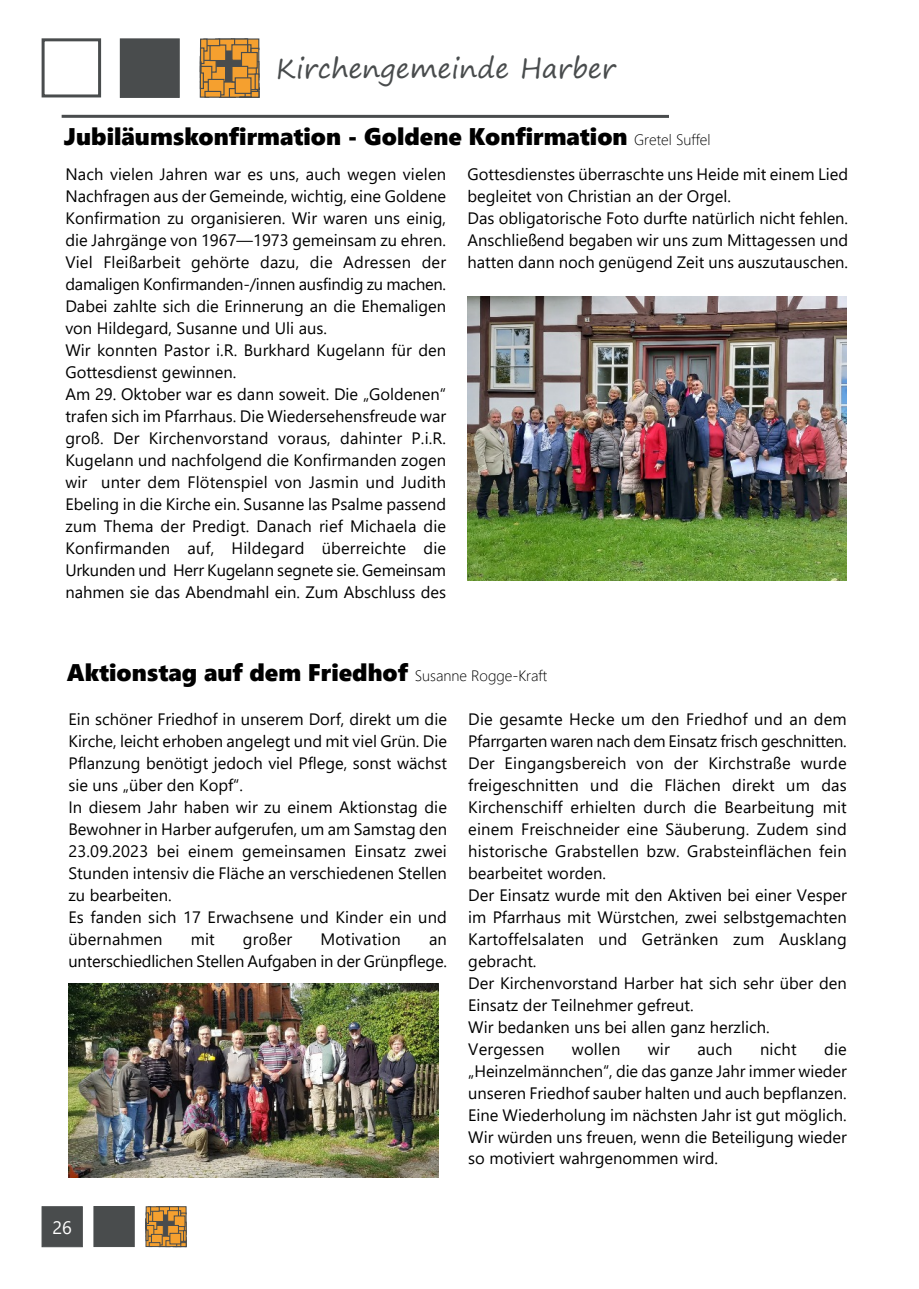
<style>
.page{position:relative;width:919px;height:1289px;background:#fff}
.page>*{position:absolute;margin:0;border:0;box-sizing:border-box;transform-origin:0 0}
.t1{font:27px "Segoe Print";color:#494c4d}
.t2{font:24px "Segoe UI Black";color:#000}
.t3{font:18px "Segoe UI";color:#fff}
.t4{font:16.5px/21.9px "Segoe UI";color:#000}
.s1{font-family:"Segoe UI";font-weight:300;font-size:15px}
</style>
<div class="page">
<div style="left:210px;top:44px;width:48px;height:48px;background:#494c4d"></div>
<svg style="left:244px;top:38px;width:15px;height:12px"></svg>
<div style="left:235px;top:44px;width:16px;height:17px;background:#ae7d3a;border:1px solid #494c4d"></div>
<svg style="left:212px;top:67px;width:13px;height:14px"></svg>
<svg style="left:246px;top:64px;width:13px;height:16px"></svg>
<div style="left:250px;top:48px;width:9px;height:16px;background:#f5a02f;border:1px solid #494c4d"></div>
<svg style="left:248px;top:74px;width:6px;height:9px"></svg>
<div style="left:231px;top:38px;width:17px;height:16px;background:#f5a02f;border:1px solid #494c4d"></div>
<div style="left:200px;top:81px;width:9px;height:17px;background:#f5a02f;border:1px solid #494c4d"></div>
<div style="left:218px;top:38px;width:17px;height:14px;background:#f5a02f;border:1px solid #494c4d"></div>
<svg style="left:200px;top:56px;width:17px;height:17px"></svg>
<svg style="left:219px;top:81px;width:17px;height:17px"></svg>
<div style="left:200px;top:66px;width:12px;height:16px;background:#f5a02f;border:1px solid #494c4d"></div>
<div style="left:256px;top:61px;width:3px;height:17px;background:#f5a02f;border:1px solid #494c4d"></div>
<svg style="left:254px;top:73px;width:5px;height:17px"></svg>
<svg style="left:204px;top:46px;width:5px;height:15px"></svg>
<div style="left:231px;top:44px;width:17px;height:17px;background:#f5a02f;border:1px solid #494c4d"></div>
<div style="left:229px;top:88px;width:17px;height:10px;background:#f5a02f;border:1px solid #494c4d"></div>
<div style="left:209px;top:44px;width:17px;height:17px;background:#f5a02f;border:1px solid #494c4d"></div>
<div style="left:203px;top:38px;width:17px;height:8px;background:#f5a02f;border:1px solid #494c4d"></div>
<div style="left:200px;top:39px;width:8px;height:13px;background:#f5a02f;border:1px solid #494c4d"></div>
<svg style="left:200px;top:47px;width:4px;height:17px"></svg>
<svg style="left:199px;top:55px;width:3px;height:24px"></svg>
<svg style="left:200px;top:72px;width:4px;height:17px"></svg>
<div style="left:208px;top:79px;width:16px;height:16px;background:#f5a02f;border:1px solid #494c4d"></div>
<svg style="left:238px;top:83px;width:22px;height:15px"></svg>
<div style="left:241px;top:52px;width:17px;height:17px;background:#f5a02f;border:1px solid #494c4d"></div>
<div style="left:231px;top:66px;width:17px;height:16px;background:#f5a02f;border:1px solid #494c4d"></div>
<div style="left:235px;top:77px;width:16px;height:17px;background:#f5a02f;border:1px solid #494c4d"></div>
<div style="left:204px;top:91px;width:17px;height:7px;background:#f5a02f;border:1px solid #494c4d"></div>
<div style="left:42px;top:38px;width:59px;height:59px;background:#fff;border:3px solid #494c4d"></div>
<div style="left:120px;top:38px;width:60px;height:60px;background:#494c4d;border:1px solid #494c4d"></div>
<hr style="left:62px;top:115px;width:607px;height:3px;background:#494c4d">
<div style="left:155px;top:1214px;width:22px;height:22px;background:#494c4d"></div>
<svg style="left:176px;top:1206px;width:10px;height:8px"></svg>
<svg style="left:154px;top:1226px;width:5px;height:7px"></svg>
<svg style="left:180px;top:1212px;width:6px;height:11px"></svg>
<div style="left:167px;top:1206px;width:12px;height:10px;background:#f5a02f;border:1px solid #494c4d"></div>
<svg style="left:170px;top:1206px;width:8px;height:3px"></svg>
<svg style="left:146px;top:1235px;width:6px;height:11px"></svg>
<div style="left:158px;top:1206px;width:12px;height:9px;background:#f5a02f;border:1px solid #494c4d"></div>
<svg style="left:146px;top:1218px;width:11px;height:11px"></svg>
<div style="left:146px;top:1224px;width:8px;height:12px;background:#f5a02f;border:1px solid #494c4d"></div>
<svg style="left:149px;top:1211px;width:3px;height:10px"></svg>
<div style="left:167px;top:1210px;width:12px;height:11px;background:#f5a02f;border:1px solid #494c4d"></div>
<div style="left:152px;top:1210px;width:12px;height:11px;background:#f5a02f;border:1px solid #494c4d"></div>
<svg style="left:148px;top:1206px;width:12px;height:5px"></svg>
<svg style="left:146px;top:1206px;width:5px;height:9px"></svg>
<svg style="left:145px;top:1212px;width:4px;height:28px"></svg>
<div style="left:151px;top:1233px;width:12px;height:12px;background:#f5a02f;border:1px solid #494c4d"></div>
<svg style="left:159px;top:1221px;width:28px;height:26px"></svg>
<div style="left:174px;top:1215px;width:11px;height:11px;background:#f5a02f;border:1px solid #494c4d"></div>
<div style="left:167px;top:1224px;width:12px;height:12px;background:#f5a02f;border:1px solid #494c4d"></div>
<div style="left:169px;top:1232px;width:12px;height:12px;background:#f5a02f;border:1px solid #494c4d"></div>
<svg style="left:149px;top:1242px;width:11px;height:4px"></svg>
<div style="left:93px;top:1206px;width:42px;height:40px;background:#494c4d;border:1px solid #494c4d"></div>
<div style="left:42px;top:1206px;width:41px;height:40px;background:#494c4d;border:1px solid #494c4d"></div>
<img style="left:68px;top:983px;width:371px;height:194px">
<img style="left:468px;top:296px;width:378px;height:284px">
<h1 class="t1" style="left:276px;top:55px;width:341px">Kirchengemeinde Harber</h1>
<h2 class="t2" style="left:64px;top:128px;width:648px">Jubiläumskonfirmation - Goldene Konfirmation <span class="s1">Gretel Suffel</span></h2>
<p class="t4" style="left:65px;top:165px;width:382px">Nach vielen Jahren war es uns, auch wegen vielen Nachfragen aus der Gemeinde, wichtig, eine Goldene Konfirmation zu organisieren. Wir waren uns einig, die Jahrgänge von 1967—1973 gemeinsam zu ehren.<br>Viel Fleißarbeit gehörte dazu, die Adressen der damaligen Konfirmanden-/innen ausfindig zu machen.<br>Dabei zahlte sich die Erinnerung an die Ehemaligen von Hildegard, Susanne und Uli aus.<br>Wir konnten Pastor i.R. Burkhard Kugelann für den Gottesdienst gewinnen.<br>Am 29. Oktober war es dann soweit. Die „Goldenen“ trafen sich im Pfarrhaus. Die Wiedersehensfreude war groß. Der Kirchenvorstand voraus, dahinter P.i.R.<br>Kugelann und nachfolgend die Konfirmanden zogen wir unter dem Flötenspiel von Jasmin und Judith Ebeling in die Kirche ein. Susanne las Psalme passend zum Thema der Predigt. Danach rief Michaela die Konfirmanden auf, Hildegard überreichte die Urkunden und Herr Kugelann segnete sie. Gemeinsam nahmen sie das Abendmahl ein. Zum Abschluss des</p>
<p class="t4" style="left:467px;top:165px;width:382px">Gottesdienstes überraschte uns Heide mit einem Lied begleitet von Christian an der Orgel.<br>Das obligatorische Foto durfte natürlich nicht fehlen.<br>Anschließend begaben wir uns zum Mittagessen und hatten dann noch genügend Zeit uns auszutauschen.</p>
<h2 class="t2" style="left:67px;top:663px;width:481px">Aktionstag auf dem Friedhof <span class="s1">Susanne Rogge-Kraft</span></h2>
<p class="t4" style="left:68px;top:710px;width:380px">Ein schöner Friedhof in unserem Dorf, direkt um die Kirche, leicht erhoben angelegt und mit viel Grün. Die Pflanzung benötigt jedoch viel Pflege, sonst wächst sie uns „über den Kopf“.<br>In diesem Jahr haben wir zu einem Aktionstag die Bewohner in Harber aufgerufen, um am Samstag den 23.09.2023 bei einem gemeinsamen Einsatz zwei Stunden intensiv die Fläche an verschiedenen Stellen zu bearbeiten.<br>Es fanden sich 17 Erwachsene und Kinder ein und übernahmen</p>
<p class="t4" style="left:468px;top:710px;width:380px">Die gesamte Hecke um den Friedhof und an dem Pfarrgarten waren nach dem Einsatz frisch geschnitten.<br>Der Eingangsbereich von der Kirchstraße wurde freigeschnitten und die Flächen direkt um das Kirchenschiff erhielten durch die Bearbeitung mit einem Freischneider eine Säuberung. Zudem sind historische Grabstellen bzw. Grabsteinflächen fein bearbeitet worden.<br>Der Einsatz wurde mit den Aktiven bei einer Vesper im Pfarrhaus mit Würstchen, zwei selbstgemachten Kartoffelsalaten und Getränken zum Ausklang gebracht.<br>Der Kirchenvorstand Harber hat sich sehr über den Einsatz der Teilnehmer gefreut.<br>Wir bedanken uns bei allen ganz herzlich.<br>Vergessen</p>
<p class="t4" style="left:191px;top:929px;width:26px">mit</p>
<p class="t4" style="left:243px;top:929px;width:51px">großer</p>
<p class="t4" style="left:320px;top:929px;width:82px">Motivation</p>
<p class="t4" style="left:68px;top:929px;width:380px;text-align:right">an<br>unterschiedlichen Stellen Aufgaben in der Grünpflege.</p>
<p class="t4" style="left:468px;top:1039px;width:380px;text-align:justify;text-indent:356px">die „Heinzelmännchen“, die das ganze Jahr immer wieder unseren Friedhof sauber halten und auch bepflanzen.<br>Eine Wiederholung im nächsten Jahr ist gut möglich.<br>Wir würden uns freuen, wenn die Beteiligung wieder so motiviert wahrgenommen wird.</p>
<p class="t4" style="left:572px;top:1039px;width:50px">wollen</p>
<p class="t4" style="left:647px;top:1039px;width:23px">wir</p>
<p class="t4" style="left:697px;top:1039px;width:37px">auch</p>
<p class="t4" style="left:760px;top:1039px;width:38px">nicht</p>
<p class="t3" style="left:52px;top:1220px;width:21px">26</p>
</div>
